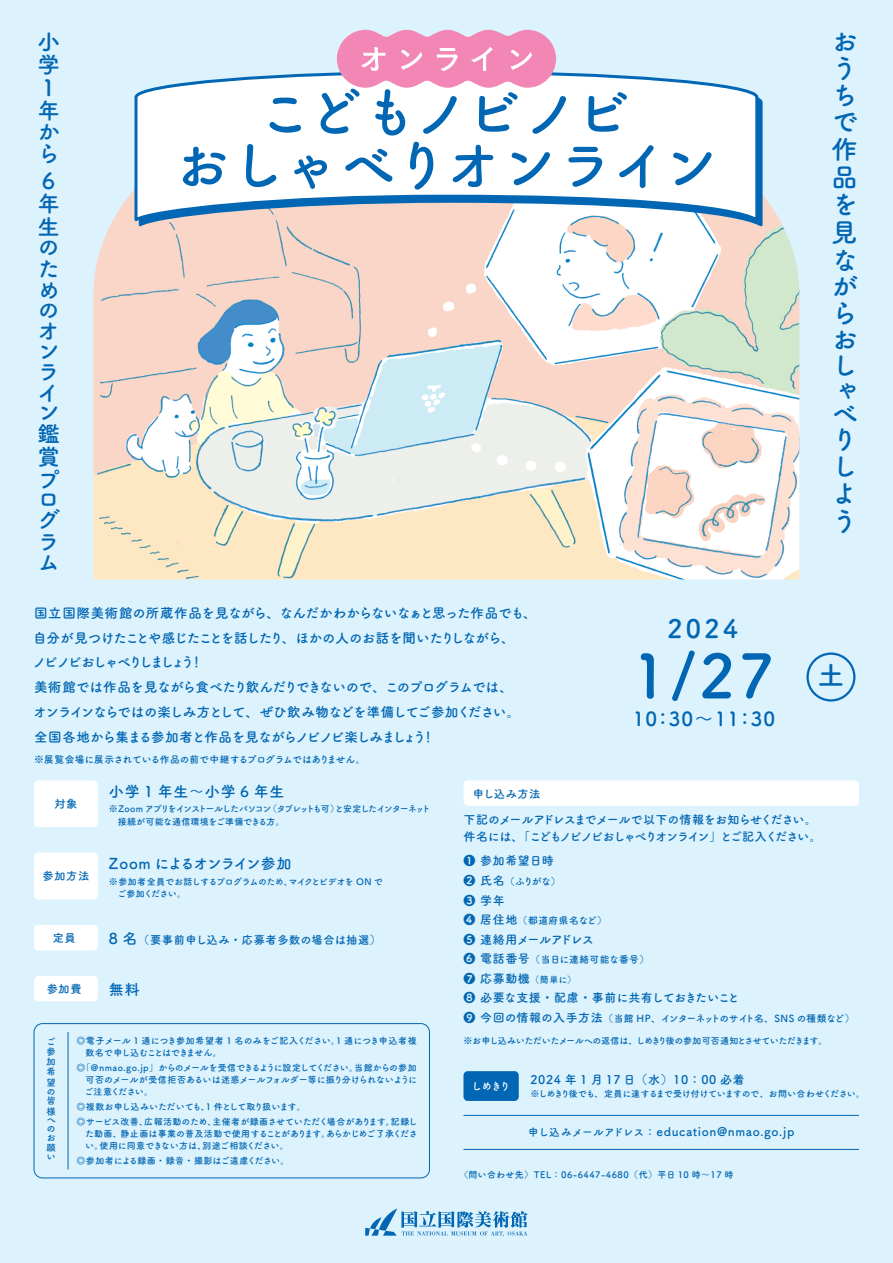
<style>
.page{position:relative;width:893px;height:1263px;background:#dcf2fc}
.page>*{position:absolute;margin:0;border:0;box-sizing:border-box;transform-origin:0 0}
.t1{font:60px "Tsuku A Rd Gothic Std B";color:#0166b3}
.t2{font:55.5px/53.1px "Tsuku A Rd Gothic Std B";letter-spacing:-.03em;color:#0166b3;text-align:center}
.t3{font:27px "Tsuku A Rd Gothic Std B";color:#0166b3}
.t4{font:26.25px/26.5px "Tsuku A Rd Gothic Std B";color:#0166b3}
.t5{font:25.5px "Tsuku A Rd Gothic Std B";color:#0166b3}
.t6{font:22.5px/22.5px "Tsuku A Rd Gothic Std B";color:#0166b3}
.t7{font:19.5px "Tsuku A Rd Gothic Std B";letter-spacing:.05em;color:#0166b3}
.t8{font:15px "Tsuku A Rd Gothic Std B";letter-spacing:-.085em;color:#0166b3}
.t9{font:15px "Tsuku A Rd Gothic Std B";letter-spacing:.05em;color:#0166b3}
.t10{font:13.5px/24.8px "Tsuku A Rd Gothic Std B";letter-spacing:-.05em;color:#0166b3}
.t11{font:12px/17.2px "Tsuku A Rd Gothic Std B";letter-spacing:-.08em;color:#0166b3}
.t12{font:12px/19.5px "Tsuku A Rd Gothic Std B";letter-spacing:-.02em;color:#0166b3}
.t13{font:12px "Tsuku A Rd Gothic Std B";letter-spacing:.05em;color:#0166b3}
.t14{font:11.25px "Tsuku A Rd Gothic Std B";letter-spacing:.05em;color:#0166b3}
.t15{font:10.5px "Tsuku A Rd Gothic Std B";color:#fff}
.t16{font:9.75px "Tsuku A Rd Gothic Std B";letter-spacing:-.02em;color:#0166b3}
.t17{font:9.75px "Tsuku A Rd Gothic Std B";letter-spacing:-.05em;color:#0166b3}
.t18{font:9.75px "Tsuku A Rd Gothic Std B";letter-spacing:.01em;color:#0166b3}
.t19{font:9.75px "Tsuku A Rd Gothic Std B";letter-spacing:.05em;color:#0166b3}
.t20{font:9.3px/10.2px "Tsuku A Rd Gothic Std B";color:#0166b3;text-align:justify}
.t21{font:9px/12px "Tsuku A Rd Gothic Std B";letter-spacing:-.03em;color:#0166b3}
.t22{font:9px/12px "Tsuku A Rd Gothic Std B";letter-spacing:-.01em;color:#0166b3}
.t23{font:9px/12.8px "Tsuku A Rd Gothic Std B";letter-spacing:-.085em;color:#0166b3}
.t24{font:9px/12.8px "Tsuku A Rd Gothic Std B";letter-spacing:-.055em;color:#0166b3}
.t25{font:9px "Tsuku A Rd Gothic Std B";letter-spacing:.05em;color:#0166b3}
.s1{font-size:15px}
.s2{font-size:12px}
.s3{font-size:9px}
.s4{font-size:10.5px}
</style>
<div class="page">
<div style="left:463px;top:1071px;width:56px;height:30px;background:#0166b3;border-radius:4px"></div>
<div style="left:34px;top:780px;width:64px;height:47px;background:#fff;border-radius:4px"></div>
<div style="left:34px;top:853px;width:64px;height:46px;background:#fff;border-radius:4px"></div>
<div style="left:463px;top:780px;width:396px;height:26px;background:#fff;border-radius:4px"></div>
<div style="left:34px;top:925px;width:64px;height:25px;background:#fff;border-radius:4px"></div>
<div style="left:34px;top:976px;width:64px;height:25px;background:#fff;border-radius:4px"></div>
<div style="left:806px;top:652px;width:49px;height:49px;border:2px solid #0166b3;border-radius:50%"></div>
<div style="left:34px;top:1023px;width:396px;height:155px;border:1px solid #0166b3;border-radius:9px"></div>
<hr style="left:68px;top:1032px;width:1px;height:137px;background:#0166b3">
<svg style="left:365px;top:1208px;width:163px;height:28px"></svg>
<hr style="left:463px;top:1115px;width:396px;height:1px;background:#0166b3">
<hr style="left:463px;top:1149px;width:396px;height:1px;background:#0166b3">
<img style="left:93px;top:191px;width:706px;height:388px">
<svg style="left:137px;top:98px;width:627px;height:132px;background:#e0d4d2"></svg>
<svg style="left:133px;top:72px;width:627px;height:153px;background:#e7eef3"></svg>
<svg style="left:337px;top:30px;width:219px;height:78px;background:#f5b5d2"></svg>
<h3 class="t6" style="left:37px;top:28px;width:24px">小学<br>1年から</h3>
<h3 class="t6" style="left:37px;top:167px;width:23px;line-height:23.1px">6年生</h3>
<h3 class="t6" style="left:37px;top:235px;width:22px;line-height:21.8px;text-align:justify">のため</h3>
<h3 class="t6" style="left:37px;top:298px;width:22px;line-height:20.4px">のオンライン</h3>
<h3 class="t6" style="left:37px;top:421px;width:23px;line-height:23px;text-align:justify">鑑賞プ</h3>
<h3 class="t6" style="left:37px;top:487px;width:24px;line-height:21px">ログラム</h3>
<h3 class="t10" style="left:33px;top:599px;width:505px">国立国際美術館の所蔵作品を見ながら、なんだかわからないなぁと思った作品でも、自分が見つけたことや感じたことを話したり、ほかの人のお話を聞いたりしながら、<br>ノビノビおしゃべりしましょう！<br>美術館では作品を見ながら食べたり飲んだりできないので、このプログラムでは、<br>オンラインならではの楽しみ方として、ぜひ飲み物などを準備してご参加ください。全国各地から集まる参加者と作品を見ながらノビノビ楽しみましょう！</h3>
<p class="t16" style="left:34px;top:752px;width:333px">※展覧会場に展示されている作品の前で中継するプログラムではありません。</p>
<h2 class="t2" style="left:174px;top:82px;width:546px">こどもノビノビ<br>おしゃべりオンライン</h2>
<h3 class="t5" style="left:667px;top:609px;width:72px">2024</h3>
<h1 class="t1" style="left:631px;top:629px;width:144px">1/27</h1>
<h3 class="t7" style="left:633px;top:704px;width:144px">10：30～11：30</h3>
<h3 class="t4" style="left:831px;top:26px;width:28px">おうちで作品を見ながらおしゃべ</h3>
<h3 class="t4" style="left:831px;top:424px;width:24px;line-height:27.3px;text-align:justify">りしよう</h3>
<h3 class="t3" style="left:817px;top:653px;width:28px">土</h3>
<p class="t14" style="left:54px;top:794px;width:25px">対象</p>
<p class="t14" style="left:43px;top:867px;width:48px">参加方法</p>
<h3 class="t9" style="left:109px;top:780px;width:177px">小学 1 年生～小学 6 年生</h3>
<p class="t23" style="left:118px;top:802px;width:314px;text-indent:-9px">※Zoom アプリをインストールしたパソコン（タブレットも可）と安定したインターネット接続が可能な通信環境をご準備できる方。</p>
<h3 class="t8" style="left:109px;top:852px;width:184px">Zoom によるオンライン参加</h3>
<p class="t24" style="left:109px;top:874px;width:275px">※参加者全員でお話しするプログラムのため、マイクとビデオを ON で　ご参加ください。</p>
<p class="t14" style="left:53px;top:929px;width:25px">定員</p>
<p class="t14" style="left:109px;top:931px;width:274px"><span class="s1">8 名</span>（要事前申し込み・応募者多数の場合は抽選）</p>
<p class="t14" style="left:47px;top:980px;width:36px">参加費</p>
<h3 class="t9" style="left:109px;top:977px;width:32px">無料</h3>
<p class="t20" style="left:47px;top:1035px;width:10px">ご参加希望</p>
<p class="t20" style="left:47px;top:1085px;width:10px">の皆様</p>
<p class="t20" style="left:47px;top:1115px;width:11px;line-height:8.7px">へのお</p>
<p class="t20" style="left:47px;top:1142px;width:10px;line-height:8.9px">願い</p>
<p class="t21" style="left:86px;top:1034px;width:333px;text-indent:-9px">◎電子メール 1 通につき参加希望者 1 名のみをご記入ください。1 通につき申込者複数名で申し込むことはできません。</p>
<p class="t21" style="left:84px;top:1061px;width:334px;text-align:justify;text-indent:-8px">◎「@nmao.go.jp」からのメールを受信できるように設定してください。当館からの参加可否のメールが受信拒否あるいは迷惑メールフォルダー等に振り分けられないようにご注意ください。</p>
<p class="t21" style="left:77px;top:1099px;width:342px;line-height:15px">◎複数お申し込みいただいても、1 件として取り扱います。<br>◎サービス改善、広報活動のため、主催者が録画させていただく場合があります。記録し</p>
<p class="t22" style="left:85px;top:1127px;width:334px">た動画、静止画は事業の普及活動で使用することがあります。あらかじめご了承ください。使用に同意できない方は、別途ご相談ください。</p>
<p class="t22" style="left:77px;top:1154px;width:214px">◎参加者による録画・録音・撮影はご遠慮ください。</p>
<p class="t14" style="left:473px;top:785px;width:69px">申し込み方法</p>
<h3 class="t11" style="left:463px;top:810px;width:360px">下記のメールアドレスまでメールで以下の情報をお知らせください。件名には、「こどもノビノビおしゃべりオンライン」とご記入ください。</h3>
<h3 class="t12" style="left:463px;top:850px;width:92px">❶ 参加希望日時</h3>
<p class="t16" style="left:463px;top:874px;width:99px"><span class="s2">❷ 氏名</span>（ふりがな）</p>
<h3 class="t12" style="left:463px;top:889px;width:43px">❸ 学年</h3>
<p class="t19" style="left:463px;top:913px;width:145px"><span class="s2">❹ 居住地</span>（都道府県名など）</p>
<h3 class="t12" style="left:463px;top:928px;width:132px">❺ 連絡用メールアドレス</h3>
<p class="t18" style="left:463px;top:952px;width:187px"><span class="s2">❻ 電話番号</span>（当日に連絡可能な番号）</p>
<h3 class="t12" style="left:463px;top:967px;width:277px">❼ 応募動機<span class="s3">（簡単に）<br></span>❽ 必要な支援・配慮・事前に共有しておきたいこと</h3>
<p class="t17" style="left:463px;top:1010px;width:392px"><span class="s2">❾ 今回の情報の入手方法</span>（当館 HP、インターネットのサイト名、SNS の種類など）</p>
<p class="t21" style="left:463px;top:1034px;width:365px">※お申し込みいただいたメールへの返信は、しめきり後の参加可否通知とさせていただきます。</p>
<p class="t15" style="left:471px;top:1078px;width:40px">しめきり</p>
<h3 class="t13" style="left:530px;top:1070px;width:216px">2024 年 1 月 17 日（水）10：00 必着</h3>
<p class="t21" style="left:530px;top:1087px;width:336px">※しめきり後でも、定員に達するまで受け付けていますので、お問い合わせください。</p>
<h3 class="t13" style="left:528px;top:1122px;width:268px"><span class="s4">申し込みメールアドレス：</span>education@nmao.go.jp</h3>
<p class="t25" style="left:459px;top:1167px;width:276px">〈問い合わせ先〉TEL：06-6447-4680（代）平日 10 時～17 時</p>
</div>
